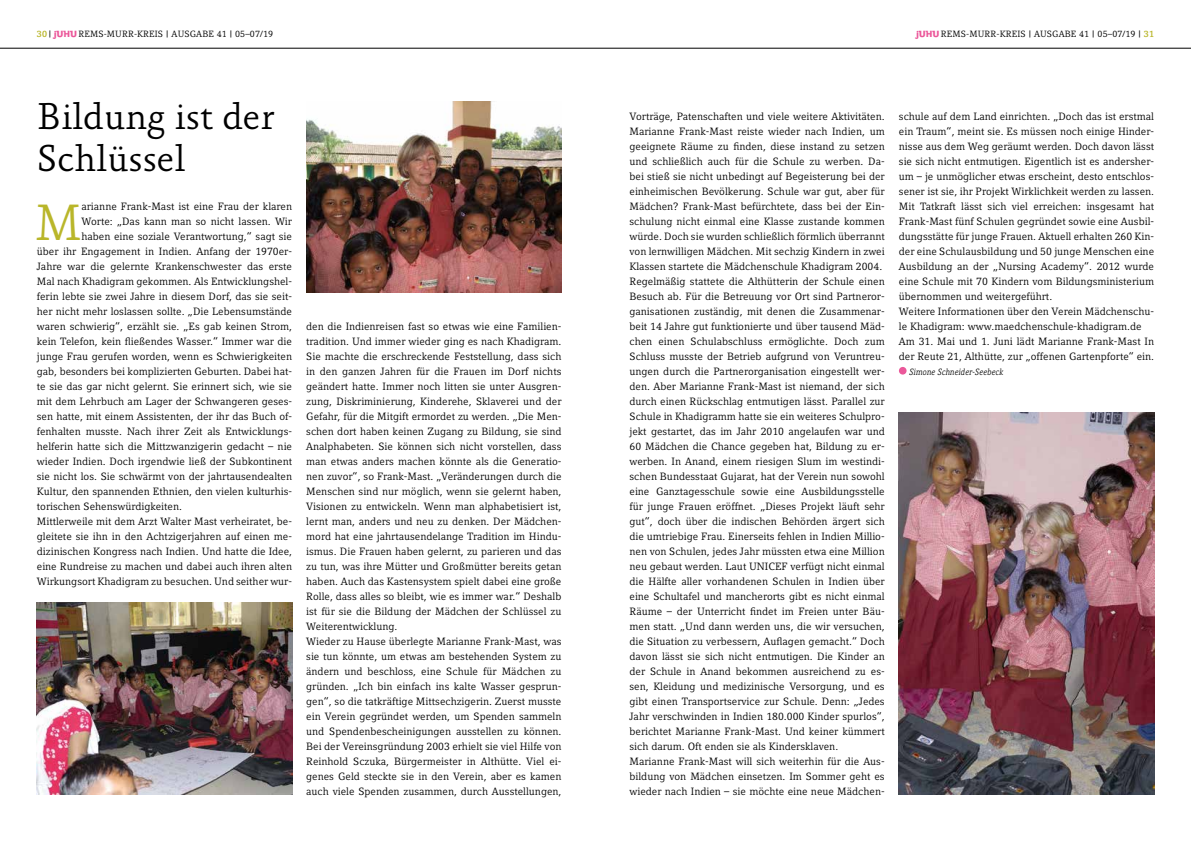
<style>
.page{position:relative;width:1191px;height:842px;background:#fff}
.page>*{position:absolute;margin:0;border:0;box-sizing:border-box;transform-origin:0 0}
.t1{font:300 51.9px "Absara";color:#b9b62a;scale:.9 1}
.t2{font:300 38px/42px "Absara TF";color:#000}
.t3{font:10.5px/15px "Compatil Letter LT Pro";color:#000}
.t4{font:9px "Compatil Letter LT Pro";letter-spacing:.01em;color:#000}
.t5{font:italic 9px "Compatil Letter LT Pro";color:#000;scale:.9 1}
.s1{font-weight:700;color:#b9b62a}
.s2{font-family:"Vintage";font-size:9.3px;color:#eb589a}
</style>
<div class="page">
<hr style="left:0;top:48px;width:1191px;height:1px;background:#000">
<div style="left:899px;top:367px;width:7px;height:8px;background:#eb589a;border-radius:50%"></div>
<img style="left:37px;top:603px;width:255px;height:192px">
<img style="left:306px;top:102px;width:255px;height:191px">
<img style="left:899px;top:412px;width:255px;height:383px">
<p class="t4" style="left:37px;top:29px;width:238px"><span class="s1">30</span> |<span class="s2">jUHU</span> REMS-MURR-KREIS | AUSGABE 41 | 05–07/19</p>
<p class="t4" style="left:915px;top:29px;width:240px"><span class="s2">jUHU</span> REMS-MURR-KREIS | AUSGABE 41 | 05–07/19 | <span class="s1">31</span></p>
<h2 class="t2" style="left:37px;top:96px;width:239px">Bildung ist der<br>Schlüssel</h2>
<h1 class="t1" style="left:35px;top:192px;width:53px">M</h1>
<p class="t3" style="left:81px;top:198px;width:212px">arianne Frank-Mast ist eine Frau der klaren</p>
<p class="t3" style="left:81px;top:213px;width:212px">Worte: „Das kann man so nicht lassen. Wir</p>
<p class="t3" style="left:81px;top:228px;width:212px">haben eine soziale Verantwortung,“ sagt sie</p>
<p class="t3" style="left:37px;top:243px;width:257px">über ihr Engagement in Indien. Anfang der 1970er-</p>
<p class="t3" style="left:37px;top:258px;width:257px">Jahre war die gelernte Krankenschwester das erste</p>
<p class="t3" style="left:37px;top:273px;width:257px">Mal nach Khadigram gekommen. Als Entwicklungshel-</p>
<p class="t3" style="left:37px;top:288px;width:257px">ferin lebte sie zwei Jahre in diesem Dorf, das sie seit-</p>
<p class="t3" style="left:37px;top:303px;width:257px">her nicht mehr loslassen sollte. „Die Lebensumstände</p>
<p class="t3" style="left:37px;top:318px;width:257px">waren schwierig“, erzählt sie. „Es gab keinen Strom,</p>
<p class="t3" style="left:37px;top:334px;width:257px">kein Telefon, kein fließendes Wasser.“ Immer war die</p>
<p class="t3" style="left:37px;top:349px;width:257px">junge Frau gerufen worden, wenn es Schwierigkeiten</p>
<p class="t3" style="left:37px;top:364px;width:257px">gab, besonders bei komplizierten Geburten. Dabei hat-</p>
<p class="t3" style="left:37px;top:379px;width:257px">te sie das gar nicht gelernt. Sie erinnert sich, wie sie</p>
<p class="t3" style="left:37px;top:394px;width:257px">mit dem Lehrbuch am Lager der Schwangeren geses-</p>
<p class="t3" style="left:37px;top:409px;width:257px">sen hatte, mit einem Assistenten, der ihr das Buch of-</p>
<p class="t3" style="left:37px;top:424px;width:257px">fenhalten musste. Nach ihrer Zeit als Entwicklungs-</p>
<p class="t3" style="left:37px;top:439px;width:257px">helferin hatte sich die Mittzwanzigerin gedacht – nie</p>
<p class="t3" style="left:37px;top:454px;width:257px">wieder Indien. Doch irgendwie ließ der Subkontinent</p>
<p class="t3" style="left:37px;top:469px;width:257px">sie nicht los. Sie schwärmt von der jahrtausendealten</p>
<p class="t3" style="left:37px;top:484px;width:257px">Kultur, den spannenden Ethnien, den vielen kulturhis-</p>
<p class="t3" style="left:37px;top:499px;width:147px">torischen Sehenswürdigkeiten.</p>
<p class="t3" style="left:37px;top:514px;width:257px">Mittlerweile mit dem Arzt Walter Mast verheiratet, be-</p>
<p class="t3" style="left:37px;top:529px;width:257px">gleitete sie ihn in den Achtzigerjahren auf einen me-</p>
<p class="t3" style="left:37px;top:544px;width:257px">dizinischen Kongress nach Indien. Und hatte die Idee,</p>
<p class="t3" style="left:37px;top:559px;width:257px">eine Rundreise zu machen und dabei auch ihren alten</p>
<p class="t3" style="left:37px;top:574px;width:257px">Wirkungsort Khadigram zu besuchen. Und seither wur-</p>
<p class="t3" style="left:306px;top:319px;width:257px">den die Indienreisen fast so etwas wie eine Familien&shy;tradition. Und immer wieder ging es nach Khadigram.<br>Sie machte die erschreckende Feststellung, dass sich in den ganzen Jahren für die Frauen im Dorf nichts geändert hatte. Immer noch litten sie unter Ausgren&shy;zung, Diskriminierung, Kinderehe, Sklaverei und der Gefahr, für die Mitgift ermordet zu werden. „Die Men&shy;schen dort haben keinen Zugang zu Bildung, sie sind Analphabeten. Sie können sich nicht vorstellen, dass man etwas anders machen könnte als die Generatio&shy;nen zuvor“, so Frank-Mast. „Veränderungen durch die Menschen sind nur möglich, wenn sie gelernt haben, Visionen zu entwickeln. Wenn man alphabetisiert ist, lernt man, anders und neu zu denken. Der Mädchen&shy;mord hat eine jahrtausendelange Tradition im Hindu&shy;ismus. Die Frauen haben gelernt, zu parieren und das zu tun, was ihre Mütter und Großmütter bereits getan haben. Auch das Kastensystem spielt dabei eine große Rolle, dass alles so bleibt, wie es immer war.“ Deshalb ist für sie die Bildung der Mädchen der Schlüssel zu Weiterentwicklung.<br>Wieder zu Hause überlegte Marianne Frank-Mast, was sie tun könnte, um etwas am bestehenden System zu ändern und beschloss, eine Schule für Mädchen zu gründen. „Ich bin einfach ins kalte Wasser gesprun&shy;gen“, so die tatkräftige Mittsechzigerin. Zuerst musste ein Verein gegründet werden, um Spenden sammeln und Spendenbescheinigungen ausstellen zu können.<br>Bei der Vereinsgründung 2003 erhielt sie viel Hilfe von Reinhold Sczuka, Bürgermeister in Althütte. Viel ei&shy;genes Geld steckte sie in den Verein, aber es kamen auch viele Spenden zusammen, durch Ausstellungen,</p>
<p class="t3" style="left:629px;top:109px;width:257px">Vorträge, Patenschaften und viele weitere Aktivitäten.<br>Marianne Frank-Mast reiste wieder nach Indien, um geeignete Räume zu finden, diese instand zu setzen und schließlich auch für die Schule zu werben. Da&shy;bei stieß sie nicht unbedingt auf Begeisterung bei der einheimischen Bevölkerung. Schule war gut, aber für Mädchen? Frank-Mast befürchtete, dass bei der Ein&shy;schulung nicht einmal eine Klasse zustande kommen würde. Doch sie wurden schließlich förmlich überrannt von lernwilligen Mädchen. Mit sechzig Kindern in zwei Klassen startete die Mädchenschule Khadigram 2004.<br>Regelmäßig stattete die Althütterin der Schule einen Besuch ab. Für die Betreuung vor Ort sind Partneror&shy;ganisationen zuständig, mit denen die Zusammenar&shy;beit 14 Jahre gut funktionierte und über tausend Mäd&shy;chen einen Schulabschluss ermöglichte. Doch zum Schluss musste der Betrieb aufgrund von Veruntreu&shy;ungen durch die Partnerorganisation eingestellt wer&shy;den. Aber Marianne Frank-Mast ist niemand, der sich durch einen Rückschlag entmutigen lässt. Parallel zur Schule in Khadigramm hatte sie ein weiteres Schulpro&shy;jekt gestartet, das im Jahr 2010 angelaufen war und 60 Mädchen die Chance gegeben hat, Bildung zu er&shy;werben. In Anand, einem riesigen Slum im westindi&shy;schen Bundesstaat Gujarat, hat der Verein nun sowohl eine Ganztagesschule sowie eine Ausbildungsstelle für junge Frauen eröffnet. „Dieses Projekt läuft sehr gut“, doch über die indischen Behörden ärgert sich die umtriebige Frau. Einerseits fehlen in Indien Millio&shy;nen von Schulen, jedes Jahr müssten etwa eine Million neu gebaut werden. Laut UNICEF verfügt nicht einmal die Hälfte aller vorhandenen Schulen in Indien über eine Schultafel und mancherorts gibt es nicht einmal Räume – der Unterricht findet im Freien unter Bäu&shy;men statt. „Und dann werden uns, die wir versuchen, die Situation zu verbessern, Auflagen gemacht.“ Doch davon lässt sie sich nicht entmutigen. Die Kinder an der Schule in Anand bekommen ausreichend zu es&shy;sen, Kleidung und medizinische Versorgung, und es gibt einen Transportservice zur Schule. Denn: „Jedes Jahr verschwinden in Indien 180.000 Kinder spurlos“, berichtet Marianne Frank-Mast. Und keiner kümmert sich darum. Oft enden sie als Kindersklaven.<br>Marianne Frank-Mast will sich weiterhin für die Aus&shy;bildung von Mädchen einsetzen. Im Sommer geht es wieder nach Indien – sie möchte eine neue Mädchen-</p>
<p class="t3" style="left:899px;top:109px;width:257px">schule auf dem Land einrichten. „Doch das ist erstmal ein Traum“, meint sie. Es müssen noch einige Hinder&shy;nisse aus dem Weg geräumt werden. Doch davon lässt sie sich nicht entmutigen. Eigentlich ist es andersher&shy;um – je unmöglicher etwas erscheint, desto entschlos&shy;sener ist sie, ihr Projekt Wirklichkeit werden zu lassen.<br>Mit Tatkraft lässt sich viel erreichen: insgesamt hat Frank-Mast fünf Schulen gegründet sowie eine Ausbil&shy;dungsstätte für junge Frauen. Aktuell erhalten 260 Kin&shy;der eine Schulausbildung und 50 junge Menschen eine Ausbildung an der „Nursing Academy“. 2012 wurde eine Schule mit 70 Kindern vom Bildungsministerium übernommen und weitergeführt.<br>Weitere Informationen über den Verein Mädchenschu&shy;le Khadigram: www.maedchenschule-khadigram.de Am 31. Mai und 1. Juni lädt Marianne Frank-Mast In der Reute 21, Althütte, zur „offenen Gartenpforte“ ein.</p>
<p class="t5" style="left:909px;top:366px;width:106px">Simone Schneider-Seebeck</p>
</div>
